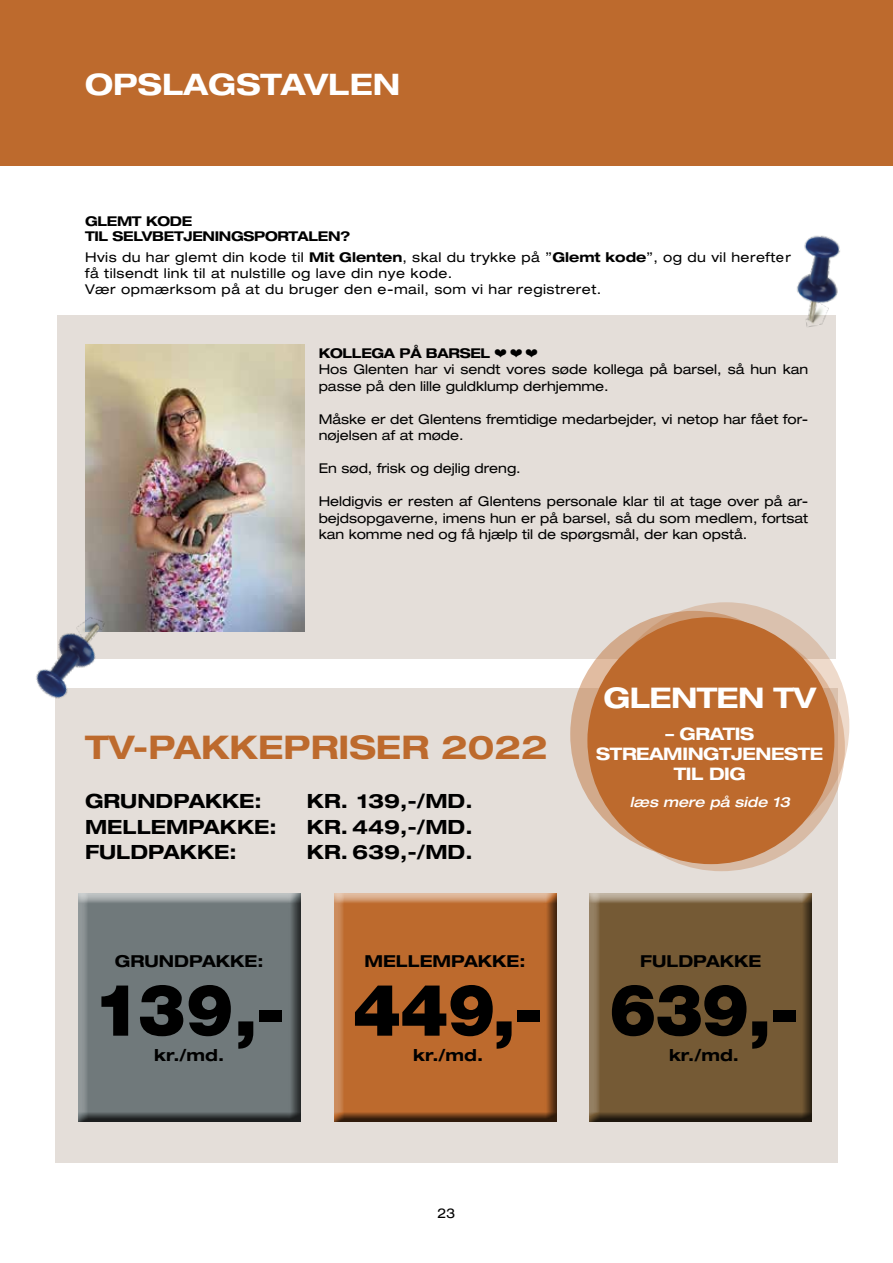
<style>
.page{position:relative;width:893px;height:1263px;background:#fff}
.page>*{position:absolute;margin:0;border:0;box-sizing:border-box;transform-origin:0 0}
.t1{font:900 72px "Helvetica Neue";letter-spacing:-.015em;color:#000}
.t2{font:700 expanded 32.7px "Helvetica Neue";color:#bd6a2d}
.t3{font:700 expanded 29.7px "Helvetica Neue";color:#fff}
.t4{font:700 expanded 28.5px "Helvetica Neue";letter-spacing:-.025em;color:#fff}
.t5{font:700 expanded 19.65px/25.5px "Helvetica Neue";color:#000}
.t6{font:700 expanded 17.25px/20.1px "Helvetica Neue";letter-spacing:-.025em;color:#fff;text-align:center}
.t7{font:700 expanded 16.5px "Helvetica Neue";color:#000}
.t8{font:italic 500 expanded 13.95px "Helvetica Neue";color:#fff}
.t9{font:expanded 13.5px/16.5px "Helvetica Neue";color:#000}
.t10{font:expanded 13.5px/15.9px "Helvetica Neue";letter-spacing:.035em;color:#000}
.t11{font:700 expanded 13.5px/15px "Helvetica Neue";letter-spacing:-.025em;color:#000}
.s1{font-weight:700}
</style>
<div class="page">
<div style="left:55px;top:689px;width:783px;height:474px;background:#e4ded9"></div>
<div style="left:57px;top:316px;width:779px;height:343px;background:#e4ded9"></div>
<div style="left:0;top:0;width:893px;height:166px;background:#bd6a2d"></div>
<img style="left:779px;top:235px;width:61px;height:92px">
<div style="left:75px;top:894px;width:227px;height:229px;background:#000;opacity:.75"></div>
<div style="left:331px;top:894px;width:227px;height:229px;background:#000;opacity:.75"></div>
<div style="left:587px;top:894px;width:226px;height:229px;background:#000;opacity:.75"></div>
<svg style="left:598px;top:624px;width:247px;height:247px;background:#cfa07d"></svg>
<svg style="left:570px;top:611px;width:247px;height:247px;background:#c88b5d"></svg>
<div style="left:602px;top:602px;width:247px;height:247px;background:#bd6a2d;border-radius:50%"></div>
<img style="left:85px;top:344px;width:220px;height:288px">
<img style="left:36px;top:593px;width:88px;height:106px">
<h3 class="t3" style="left:85px;top:65px;width:317px">OPSLAGSTAVLEN</h3>
<p class="t11" style="left:85px;top:214px;width:267px">GLEMT KODE<br>TIL SELVBETJENINGSPORTALEN?</p>
<p class="t10" style="left:85px;top:249px;width:707px">Hvis du har glemt din kode til <span class="s1">Mit Glenten</span>, skal du trykke på ”<span class="s1">Glemt kode</span>”, og du vil herefter få tilsendt link til at nulstille og lave din nye kode.<br>Vær opmærksom på at du bruger den e-mail, som vi har registreret.</p>
<p class="t9" style="left:319px;top:344px;width:491px"><span class="s1">KOLLEGA PÅ BARSEL</span> ❤ ❤ ❤<br>Hos Glenten har vi sendt vores søde kollega på barsel, så hun kan passe på den lille guldklump derhjemme.</p>
<p class="t9" style="left:319px;top:410px;width:491px">Måske er det Glentens fremtidige medarbejder, vi netop har fået for&shy;nøjelsen af at møde.</p>
<p class="t9" style="left:319px;top:460px;width:204px">En sød, frisk og dejlig dreng.</p>
<p class="t9" style="left:319px;top:493px;width:491px;text-align:justify">Heldigvis er resten af Glentens personale klar til at tage over på ar&shy;bejdsopgaverne, imens hun er på barsel, så du som medlem, fortsat kan komme ned og få hjælp til de spørgsmål, der kan opstå.</p>
<h2 class="t2" style="left:85px;top:727px;width:464px">TV-PAKKEPRISER 2022</h2>
<h3 class="t5" style="left:85px;top:788px;width:193px">GRUNDPAKKE:<br>MELLEMPAKKE:<br>FULDPAKKE:</h3>
<h3 class="t5" style="left:307px;top:788px;width:167px;text-align:justify">KR. 139,-/MD.<br>KR. 449,-/MD.<br>KR. 639,-/MD.</h3>
<p class="t7" style="left:115px;top:951px;width:150px">GRUNDPAKKE:</p>
<h1 class="t1" style="left:93px;top:967px;width:194px">139,-</h1>
<p class="t7" style="left:154px;top:1045px;width:71px">kr./md.</p>
<p class="t7" style="left:364px;top:951px;width:163px">MELLEMPAKKE:</p>
<h1 class="t1" style="left:353px;top:967px;width:192px">449,-</h1>
<p class="t7" style="left:413px;top:1045px;width:71px">kr./md.</p>
<h3 class="t4" style="left:603px;top:680px;width:214px">GLENTEN TV</h3>
<p class="t6" style="left:596px;top:723px;width:228px">– GRATIS<br>STREAMINGTJENESTE<br>TIL DIG</p>
<p class="t8" style="left:630px;top:793px;width:161px">læs mere på side 13</p>
<p class="t7" style="left:640px;top:951px;width:123px">FULDPAKKE</p>
<h1 class="t1" style="left:609px;top:967px;width:192px">639,-</h1>
<p class="t7" style="left:669px;top:1045px;width:71px">kr./md.</p>
<p class="t9" style="left:437px;top:1205px;width:20px">23</p>
</div>
